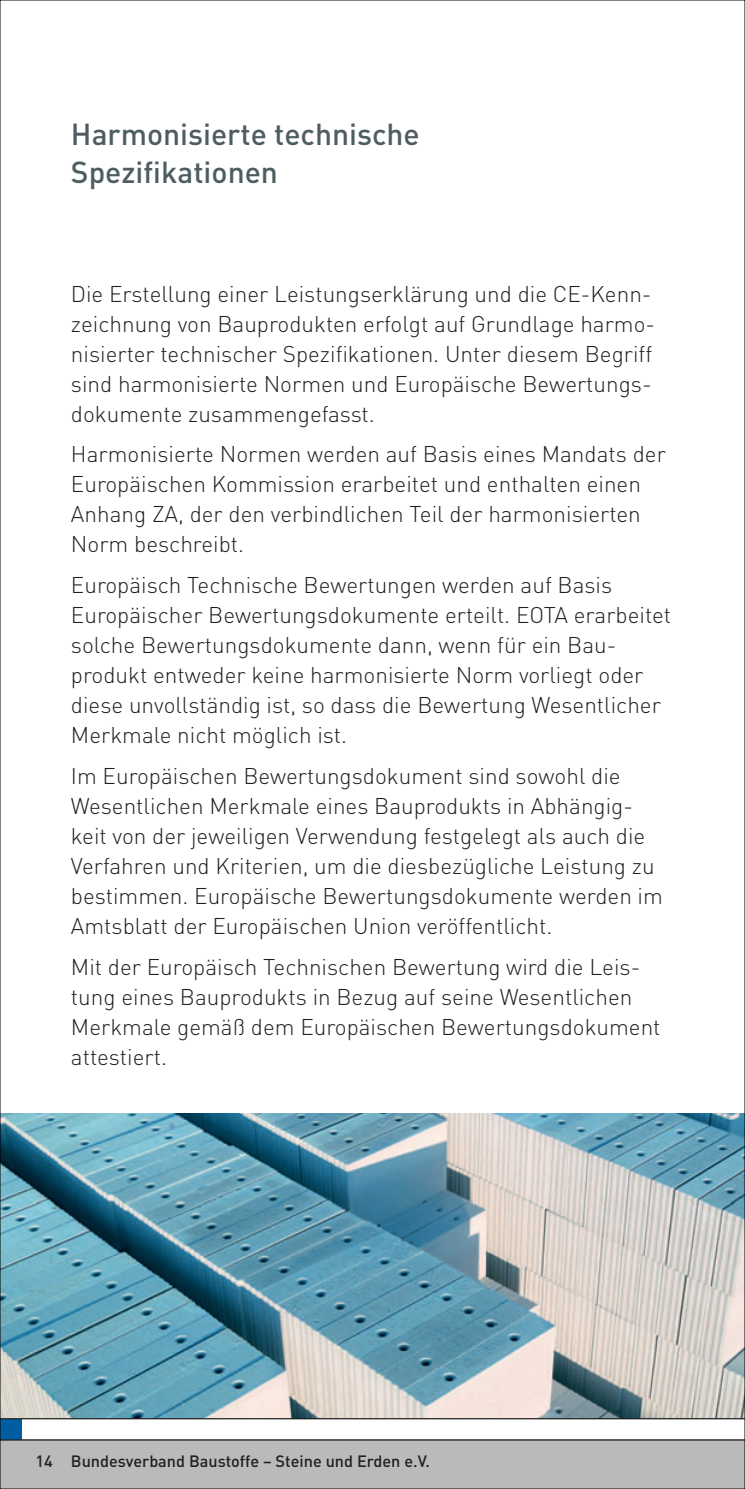
<style>
.page{position:relative;width:745px;height:1489px;background:#fff}
.page>*{position:absolute;margin:0;border:0;box-sizing:border-box;transform-origin:0 0}
.t1{font:500 30px/37.5px "DIN";color:#4d5d62}
.t2{font:300 22.5px/30px "DIN";color:#231f20}
.t3{font:500 16.25px "DIN";color:#231f20}
</style>
<div class="page">
<div style="left:0;top:1439px;width:744px;height:49px;background:#bababb"></div>
<div style="left:0;top:1417px;width:21px;height:22px;background:#015da2"></div>
<hr style="left:0;top:1439px;width:744px;height:1px;background:#231f20">
<img style="left:2px;top:1113px;width:740px;height:304px">
<hr style="left:0;top:1417px;width:744px;height:2px;background:#231f20">
<h1 class="t1" style="left:71px;top:119px;width:350px">Harmonisierte technische<br>Spezifikationen</h1>
<p class="t2" style="left:71px;top:281px;width:585px">Die Erstellung einer Leistungserklärung und die CE-Kenn&shy;zeichnung von Bauprodukten erfolgt auf Grundlage harmo&shy;nisierter technischer Spezifikationen. Unter diesem Begriff sind harmonisierte Normen und Europäische Bewertungs&shy;dokumente zusammengefasst.</p>
<p class="t2" style="left:71px;top:442px;width:596px">Harmonisierte Normen werden auf Basis eines Mandats der Europäischen Kommission erarbeitet und enthalten einen Anhang ZA, der den verbindlichen Teil der harmonisierten Norm beschreibt.</p>
<p class="t2" style="left:71px;top:572px;width:601px">Europäisch Technische Bewertungen werden auf Basis Europäischer Bewertungsdokumente erteilt. EOTA erarbeitet solche Bewertungsdokumente dann, wenn für ein Bau&shy;produkt entweder keine harmonisierte Norm vorliegt oder diese unvollständig ist, so dass die Bewertung Wesentlicher Merkmale nicht möglich ist.</p>
<p class="t2" style="left:71px;top:763px;width:593px">Im Europäischen Bewertungsdokument sind sowohl die Wesentlichen Merkmale eines Bauprodukts in Abhängig&shy;keit von der jeweiligen Verwendung festgelegt als auch die Verfahren und Kriterien, um die diesbezügliche Leistung zu bestimmen. Europäische Bewertungsdokumente werden im Amtsblatt der Europäischen Union veröffentlicht.</p>
<p class="t2" style="left:71px;top:954px;width:590px">Mit der Europäisch Technischen Bewertung wird die Leis&shy;tung eines Bauprodukts in Bezug auf seine Wesentlichen Merkmale gemäß dem Europäischen Bewertungsdokument attestiert.</p>
<p class="t3" style="left:35px;top:1455px;width:396px">14 Bundesverband Baustoffe – Steine und Erden e.V.</p>
</div>
